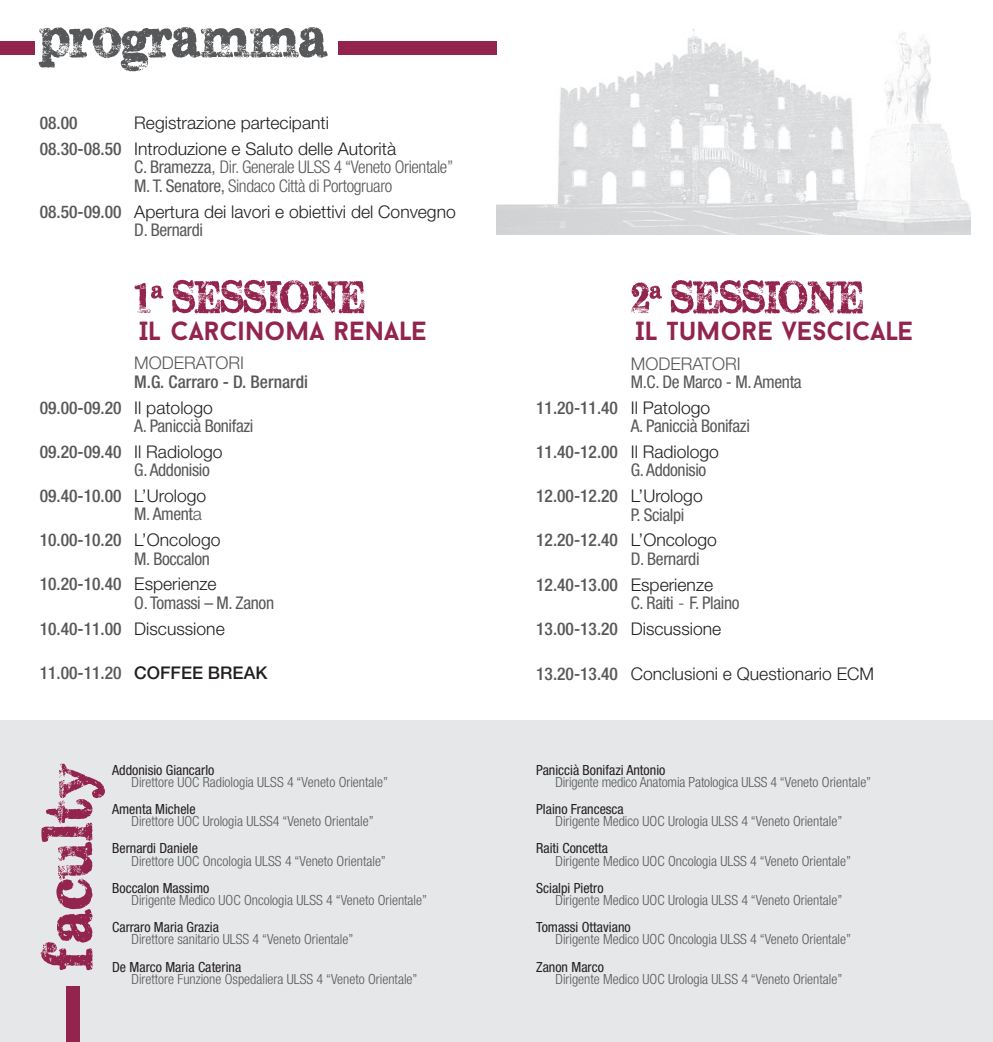
<style>
.page{position:relative;width:993px;height:1042px;background:#fff}
.page>*{position:absolute;margin:0;border:0;box-sizing:border-box;transform-origin:0 0}
.t1{font:700 26.25px "Baron Neue";color:#92244d}
.t2{font:500 condensed 17.5px/18.4px "Helvetica Neue";color:#57585a}
.t3{font:condensed 17.5px/18.4px "Helvetica Neue";letter-spacing:-.02em;color:#57585a}
.t4{font:300 condensed 17.5px/18.4px "Helvetica Neue";letter-spacing:-.02em;color:#57585a}
.t5{font:300 17.5px/18.4px "Helvetica Neue";color:#231f20}
.t6{font:300 condensed 14px/12.2px "Helvetica Neue";color:#57585a}
.s1{font-weight:500}
.s2{font-stretch:normal;color:#231f20}
.s3{font-weight:400}
.s4{font-stretch:normal}
.s5{font-weight:500;font-stretch:condensed;color:#57585a}
.s6{font-weight:400;font-stretch:condensed;color:#57585a}
.s7{font-weight:300;font-stretch:normal}
.s8{font-weight:300;font-stretch:normal;color:#231f20}
.s9{font-weight:400;color:#231f20}
</style>
<div class="page">
<div style="left:0;top:720px;width:992px;height:322px;background:#e6e7e9"></div>
<svg style="left:134px;top:280px;width:230px;height:33px"></svg>
<div style="left:0;top:41px;width:35px;height:13px;background:#92244d"></div>
<div style="left:337px;top:41px;width:159px;height:13px;background:#92244d"></div>
<svg style="left:39px;top:27px;width:288px;height:44px"></svg>
<svg style="left:630px;top:280px;width:232px;height:34px"></svg>
<svg style="left:40px;top:763px;width:65px;height:207px"></svg>
<div style="left:66px;top:986px;width:13px;height:56px;background:#92244d"></div>
<img style="left:496px;top:29px;width:474px;height:205px">
<p class="t2" style="left:40px;top:114px;width:39px">08.00</p>
<p class="t5" style="left:134px;top:113px;width:196px">Registrazione partecipanti</p>
<p class="t4" style="left:134px;top:139px;width:320px;text-indent:-94px"><span class="s1">08.30-08.50</span> <span class="s2">Introduzione e Saluto delle Autorità<br></span><span class="s3">C. Bramezza</span><span class="s4">,</span> Dir. Generale ULSS 4 “Veneto Orientale”<br><span class="s3">M. T. Senatore,</span> Sindaco Città di Portogruaro</p>
<p class="t5" style="left:134px;top:202px;width:323px;text-indent:-94px"><span class="s5">08.50-09.00</span> Apertura dei lavori e obiettivi del Convegno<br><span class="s6">D. Bernardi</span></p>
<p class="t1" style="left:139px;top:314px;width:289px">IL CARCINOMA RENALE</p>
<p class="t2" style="left:134px;top:354px;width:175px"><span class="s7">MODERATORI<br></span>M.G. Carraro - D. Bernardi</p>
<p class="t3" style="left:134px;top:398px;width:121px;text-indent:-94px"><span class="s1">09.00-09.20</span> <span class="s8">Il patologo<br></span>A. Paniccià Bonifazi</p>
<p class="t2" style="left:134px;top:442px;width:90px;text-indent:-94px">09.20-09.40 <span class="s8">Il Radiologo<br></span><span class="s3">G. Addonisio</span></p>
<p class="t2" style="left:40px;top:486px;width:168px;text-align:right">09.40-10.00 <span class="s8">L’Urologo<br></span><span class="s3">M. Ament</span><span class="s7">a</span></p>
<p class="t2" style="left:134px;top:530px;width:88px;text-indent:-94px">10.00-10.20 <span class="s8">L’Oncologo<br></span><span class="s3">M. Boccalon</span></p>
<p class="t3" style="left:134px;top:575px;width:141px;text-indent:-94px"><span class="s1">10.20-10.40</span> <span class="s8">Esperienze<br></span>O. Tomassi – M. Zanon</p>
<p class="t2" style="left:40px;top:619px;width:186px">10.40-11.00 <span class="s8">Discussione</span></p>
<p class="t2" style="left:40px;top:664px;width:229px">11.00-11.20 <span class="s2">COFFEE BREAK</span></p>
<p class="t6" style="left:131px;top:763px;width:258px;text-indent:-19px"><span class="s9">Addonisio Giancarlo<br></span>Direttore UOC Radiologia ULSS 4 “Veneto Orientale”</p>
<p class="t6" style="left:131px;top:803px;width:244px;text-indent:-19px"><span class="s9">Amenta Michele<br></span>Direttore UOC Urologia ULSS4 “Veneto Orientale”</p>
<p class="t6" style="left:131px;top:842px;width:256px;text-indent:-19px"><span class="s9">Bernardi Daniele<br></span>Direttore UOC Oncologia ULSS 4 “Veneto Orientale”</p>
<p class="t6" style="left:131px;top:881px;width:297px;text-indent:-19px"><span class="s9">Boccalon Massimo<br></span>Dirigente Medico UOC Oncologia ULSS 4 “Veneto Orientale”</p>
<p class="t6" style="left:131px;top:921px;width:223px;text-indent:-19px"><span class="s9">Carraro Maria Grazia<br></span>Direttore sanitario ULSS 4 “Veneto Orientale”</p>
<p class="t6" style="left:131px;top:960px;width:287px;text-indent:-19px"><span class="s9">De Marco Maria Caterina<br></span>Direttore Funzione Ospedaliera ULSS 4 “Veneto Orientale”</p>
<p class="t1" style="left:635px;top:314px;width:279px">IL TUMORE VESCICALE</p>
<p class="t3" style="left:630px;top:354px;width:172px"><span class="s7">MODERATORI<br></span>M.C. De Marco - M. Amenta</p>
<p class="t3" style="left:630px;top:398px;width:121px;text-indent:-94px"><span class="s1">11.20-11.40</span> <span class="s8">Il Patologo<br></span>A. Paniccià Bonifazi</p>
<p class="t2" style="left:630px;top:442px;width:90px;text-indent:-94px">11.40-12.00 <span class="s8">Il Radiologo<br></span><span class="s3">G. Addonisio</span></p>
<p class="t2" style="left:630px;top:487px;width:73px;text-indent:-94px">12.00-12.20 <span class="s8">L’Urologo<br></span><span class="s3">P. Scialpi</span></p>
<p class="t2" style="left:630px;top:531px;width:88px;text-indent:-94px">12.20-12.40 <span class="s8">L’Oncologo<br></span><span class="s3">D. Bernardi</span></p>
<p class="t3" style="left:630px;top:575px;width:110px;text-indent:-94px"><span class="s1">12.40-13.00</span> <span class="s8">Esperienze<br></span>C. Raiti <span class="s7">-</span> F. Plaino</p>
<p class="t2" style="left:536px;top:619px;width:186px">13.00-13.20 <span class="s8">Discussione</span></p>
<p class="t5" style="left:536px;top:664px;width:339px"><span class="s5">13.20-13.40</span> Conclusioni e Questionario ECM</p>
<p class="t6" style="left:555px;top:763px;width:317px;text-indent:-19px"><span class="s9">Paniccià Bonifazi Antonio<br></span>Dirigente medico Anatomia Patologica ULSS 4 “Veneto Orientale”</p>
<p class="t6" style="left:555px;top:803px;width:288px;text-indent:-19px"><span class="s9">Plaino Francesca<br></span>Dirigente Medico UOC Urologia ULSS 4 “Veneto Orientale”</p>
<p class="t6" style="left:555px;top:842px;width:297px;text-indent:-19px"><span class="s9">Raiti Concetta<br></span>Dirigente Medico UOC Oncologia ULSS 4 “Veneto Orientale”</p>
<p class="t6" style="left:555px;top:881px;width:288px;text-indent:-19px"><span class="s9">Scialpi Pietro<br></span>Dirigente Medico UOC Urologia ULSS 4 “Veneto Orientale”</p>
<p class="t6" style="left:555px;top:921px;width:297px;text-indent:-19px"><span class="s9">Tomassi Ottaviano<br></span>Dirigente Medico UOC Oncologia ULSS 4 “Veneto Orientale”</p>
<p class="t6" style="left:555px;top:960px;width:288px;text-indent:-19px"><span class="s9">Zanon Marco<br></span>Dirigente Medico UOC Urologia ULSS 4 “Veneto Orientale”</p>
</div>
